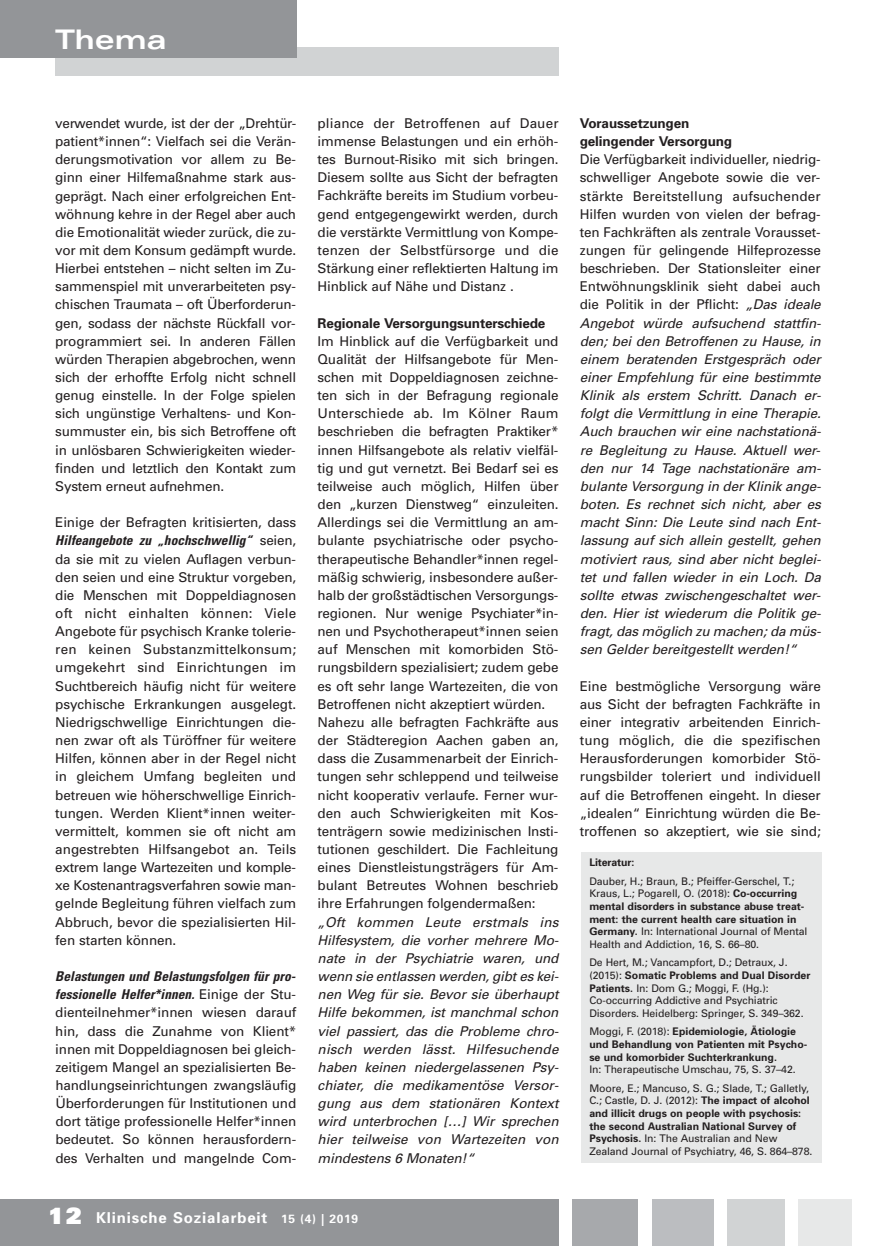
<style>
.page{position:relative;width:876px;height:1246px;background:#fff}
.page>*{position:absolute;margin:0;border:0;box-sizing:border-box;transform-origin:0 0}
.t1{font:700 expanded 27px "Univers";color:#fff}
.t2{font:700 15px "Univers";letter-spacing:.055em;color:#fff}
.t3{font:13.5px/18.1px "Univers";letter-spacing:-.01em;color:#231f20;text-align:justify}
.t4{font:italic 13.5px/18.1px "Univers";letter-spacing:-.01em;color:#231f20;text-align:justify}
.t5{font:700 13.5px/18.1px "Univers";letter-spacing:-.01em;color:#231f20}
.t6{font:10.5px/12.6px "Univers";letter-spacing:-.01em;color:#231f20}
.t7{font:700 10.5px/12.6px "Univers";color:#231f20}
.s1{font-weight:700;font-style:italic;font-stretch:condensed}
.s2{font-weight:900;font-size:22.5px}
.s3{font-size:12px}
.s4{font-style:normal}
.s5{font-weight:700}
.s6{font-weight:400}
</style>
<div class="page">
<div style="left:55px;top:47px;width:503px;height:29px;background:#d1d3d4"></div>
<div style="left:0;top:0;width:296px;height:58px;background:#939598"></div>
<div style="left:0;top:1199px;width:558px;height:47px;background:#939598"></div>
<div style="left:798px;top:1199px;width:53px;height:47px;background:#e7e8e8"></div>
<div style="left:727px;top:1199px;width:57px;height:47px;background:#d1d3d4"></div>
<div style="left:652px;top:1199px;width:61px;height:47px;background:#bbbdc0"></div>
<div style="left:572px;top:1199px;width:66px;height:47px;background:#a7a9ac"></div>
<div style="left:581px;top:852px;width:241px;height:310px;background:#e7e8e8"></div>
<h1 class="t1" style="left:55px;top:26px;width:113px">Thema</h1>
<p class="t3" style="left:55px;top:115px;width:242px">verwendet wurde, ist der der „Dreh tü r&shy;patient*innen“: Vielfach sei die Ver än - derungsmotivation vor allem zu Be - ginn einer Hilfemaßnahme stark aus&shy;geprägt. Nach einer erfolgreichen Ent - wöhnung kehre in der Regel aber auch die Emotionalität wieder zurück, die zu - vor mit dem Konsum gedämpft wurde.<br>Hierbei entstehen – nicht selten im Zu - sammenspiel mit unverarbeiteten psy&shy;chischen Traumata – oft Über for de run - gen, sodass der nächste Rück fall vor&shy;programmiert sei. In anderen Fällen würden Therapien abgebrochen, wenn sich der erhoffte Erfolg nicht schnell genug einstelle. In der Folge spielen sich ungünstige Verhal tens- und Kon - summuster ein, bis sich Betroffene oft in unlösbaren Schwie rigkeiten wieder&shy;finden und letztlich den Kontakt zum System erneut aufnehmen.</p>
<p class="t3" style="left:55px;top:515px;width:242px">Einige der Befragten kritisierten, dass <span class="s1">Hilfeangebote zu „hochschwellig“</span> sei en, da sie mit zu vielen Auflagen verbun&shy;den seien und eine Struktur vor geben, die Menschen mit Doppel diagnosen oft nicht einhalten können: Viele Angebote für psychisch Kranke tolerie&shy;ren keinen Substanzmittel kon sum; umgekehrt sind Einrichtungen im Suchtbereich häufig nicht für weitere psychische Erkrankungen ausgelegt.<br>Niedrigschwellige Einrichtungen die&shy;nen zwar oft als Türöffner für weitere Hilfen, können aber in der Regel nicht in gleichem Umfang begleiten und betreuen wie höherschwellige Einrich - tungen. Werden Klient*innen weiter&shy;vermittelt, kommen sie oft nicht am angestrebten Hilfsangebot an. Teils extrem lange Wartezeiten und komple&shy;xe Kostenantragsverfahren sowie man - gelnde Begleitung führen vielfach zum Abbruch, bevor die spezialisierten Hil - fen starten können.</p>
<p class="t3" style="left:55px;top:969px;width:242px"><span class="s1">Belastungen und Belastungsfolgen für pro&shy;fessionelle Helfer*innen.</span> Einige der Stu - dienteilnehmer*innen wiesen darauf hin, dass die Zunahme von Klient* innen mit Doppeldiagnosen bei gleich&shy;zeitigem Mangel an spezialisierten Be - hand lungseinrichtungen zwangsläufig Überforderungen für Institutionen und dort tätige professionelle Helfer*innen bedeutet. So können herausfordern&shy;des Verhalten und mangelnde Com -</p>
<p class="t3" style="left:318px;top:115px;width:242px">pliance der Betroffenen auf Dauer immense Belastungen und ein erhöh&shy;tes Burnout-Risiko mit sich bringen.<br>Diesem sollte aus Sicht der befragten Fachkräfte bereits im Studium vorbeu&shy;gend entgegengewirkt werden, durch die verstärkte Vermittlung von Kom pe - tenzen der Selbstfürsorge und die Stär kung einer reflektierten Haltung im Hinblick auf Nähe und Distanz .</p>
<p class="t5" style="left:318px;top:315px;width:229px">Regionale Versorgungsunterschiede</p>
<p class="t3" style="left:318px;top:333px;width:242px;text-align:left">Im Hinblick auf die Verfügbarkeit und Qualität der Hilfsangebote für Men - schen mit Doppeldiagnosen zeichne&shy;ten sich in der Befragung regionale Unterschiede ab. Im Kölner Raum beschrieben die befragten Praktiker* in nen Hilfsangebote als relativ vielfäl&shy;tig und gut vernetzt. Bei Bedarf sei es teilweise auch möglich, Hilfen über den „kurzen Dienstweg“ einzuleiten.<br>Allerdings sei die Vermittlung an am - bulante psychiatrische oder psycho&shy;therapeutische Behandler*innen regel - mäßig schwierig, insbesondere außer&shy;halb der großstädtischen Versor gungs - regionen. Nur wenige Psy chia ter*in - nen und Psychotherapeut*innen seien auf Men schen mit komorbiden Stö - rungsbildern spezialisiert; zudem gebe es oft sehr lange Wartezeiten, die von Betroffenen nicht akzeptiert würden.<br>Nahezu alle befragten Fachkräfte aus der Städteregion Aachen gaben an, dass die Zusammenarbeit der Ein rich - tungen sehr schleppend und teilweise nicht kooperativ verlaufe. Ferner wur&shy;den auch Schwierigkeiten mit Kos - tenträgern sowie medizinischen Insti - tu tionen geschildert. Die Fachleitung eines Dienstleistungsträgers für Am - bulant Betreutes Wohnen beschrieb ihre Erfahrungen folgendermaßen:</p>
<p class="t4" style="left:318px;top:914px;width:243px">„Oft kommen Leute erstmals ins Hilfesystem, die vorher mehrere Mo - nate in der Psychiatrie waren, und wenn sie entlassen werden, gibt es kei&shy;nen Weg für sie. Bevor sie überhaupt Hilfe bekommen, ist manchmal schon viel passiert, das die Probleme chro&shy;nisch werden lässt. Hilfesuchende haben keinen niedergelassenen Psy - chia ter, die medikamentöse Versor - gung aus dem stationären Kontext wird unterbrochen […] Wir sprechen hier teilweise von Wartezeiten von mindestens 6 Monaten!“</p>
<p class="t2" style="left:49px;top:1212px;width:311px"><span class="s2">12</span> Klinische Sozialarbeit <span class="s3">15 (4) | 2019</span></p>
<p class="t5" style="left:580px;top:116px;width:154px">Voraussetzungen gelingender Versorgung</p>
<p class="t4" style="left:580px;top:152px;width:243px"><span class="s4">Die Verfügbarkeit individueller, niedrig&shy;schwelliger Angebote sowie die ver&shy;stärkte Bereitstellung aufsuchender Hilfen wurden von vielen der befrag&shy;ten Fachkräften als zentrale Voraus set - zungen für gelingende Hilfeprozesse beschrieben. Der Stationsleiter einer Ent wöhnungsklinik sieht dabei auch die Politik in der Pflicht:</span> „Das ideale Angebot würde aufsuchend stattfin&shy;den; bei den Betroffenen zu Hause, in einem beratenden Erstgespräch oder einer Empfehlung für eine bestimmte Klinik als erstem Schritt. Danach er - folgt die Vermittlung in eine The rapie.<br>Auch brauchen wir eine nachstationä&shy;re Begleitung zu Hause. Aktuell wer&shy;den nur 14 Tage nachstationäre am - bulante Versorgung in der Klinik ange&shy;boten. Es rechnet sich nicht, aber es macht Sinn: Die Leute sind nach Ent - lassung auf sich allein gestellt, gehen motiviert raus, sind aber nicht beglei&shy;tet und fallen wieder in ein Loch. Da sollte etwas zwischengeschaltet wer&shy;den. Hier ist wiederum die Politik ge - fragt, das möglich zu machen; da müs&shy;sen Gelder bereitgestellt werden!“</p>
<p class="t3" style="left:580px;top:678px;width:242px">Eine bestmögliche Versorgung wäre aus Sicht der befragten Fachkräfte in einer integrativ arbeitenden Einrich - tung möglich, die die spezifischen Herausforderungen komorbider Stö - rungs bilder toleriert und individuell auf die Betroffenen eingeht. In dieser „idealen“ Einrichtung würden die Be - troffenen so akzeptiert, wie sie sind;</p>
<p class="t7" style="left:589px;top:857px;width:47px">Literatur:</p>
<p class="t6" style="left:589px;top:876px;width:220px">Dauber, H.; Braun, B.; Pfeiffer-Gerschel, T.; Kraus, L.; Pogarell, O. (2018): <span class="s5">Co-occurring mental disorders in substance abuse treat&shy;ment: the current health care situation in Germany.</span> In: International Journal of Mental Health and Addiction, 16, S. 66–80.</p>
<p class="t6" style="left:589px;top:957px;width:223px">De Hert, M.; Vancampfort, D.; Detraux, J. (2015): <span class="s5">Somatic Problems and Dual Disorder Patients.</span> In: Dom G.; Moggi, F. (Hg.):<br>Co-occurring Addictive and Psychiatric Disorders. Heidelberg: Springer, S. 349–362.</p>
<p class="t7" style="left:589px;top:1026px;width:219px"><span class="s6">Moggi, F. (2018):</span> Epidemiologie, Ätiologie und Behandlung von Patienten mit Psycho - se und komorbider Suchterkrankung.</p>
<p class="t6" style="left:589px;top:1061px;width:221px;line-height:18.6px">In: Therapeutische Umschau, 75, S. 37–42.<br>Moore, E.; Mancuso, S. G.; Slade, T.; Galletly,</p>
<p class="t7" style="left:589px;top:1095px;width:224px"><span class="s6">C.; Castle, D. J. (2012):</span> The impact of alcohol and illicit drugs on people with psychosis: the second Australian National Survey of Psychosis. <span class="s6">In: The Australian and New Zealand Journal of Psychiatry, 46, S. 864–878.</span></p>
</div>
